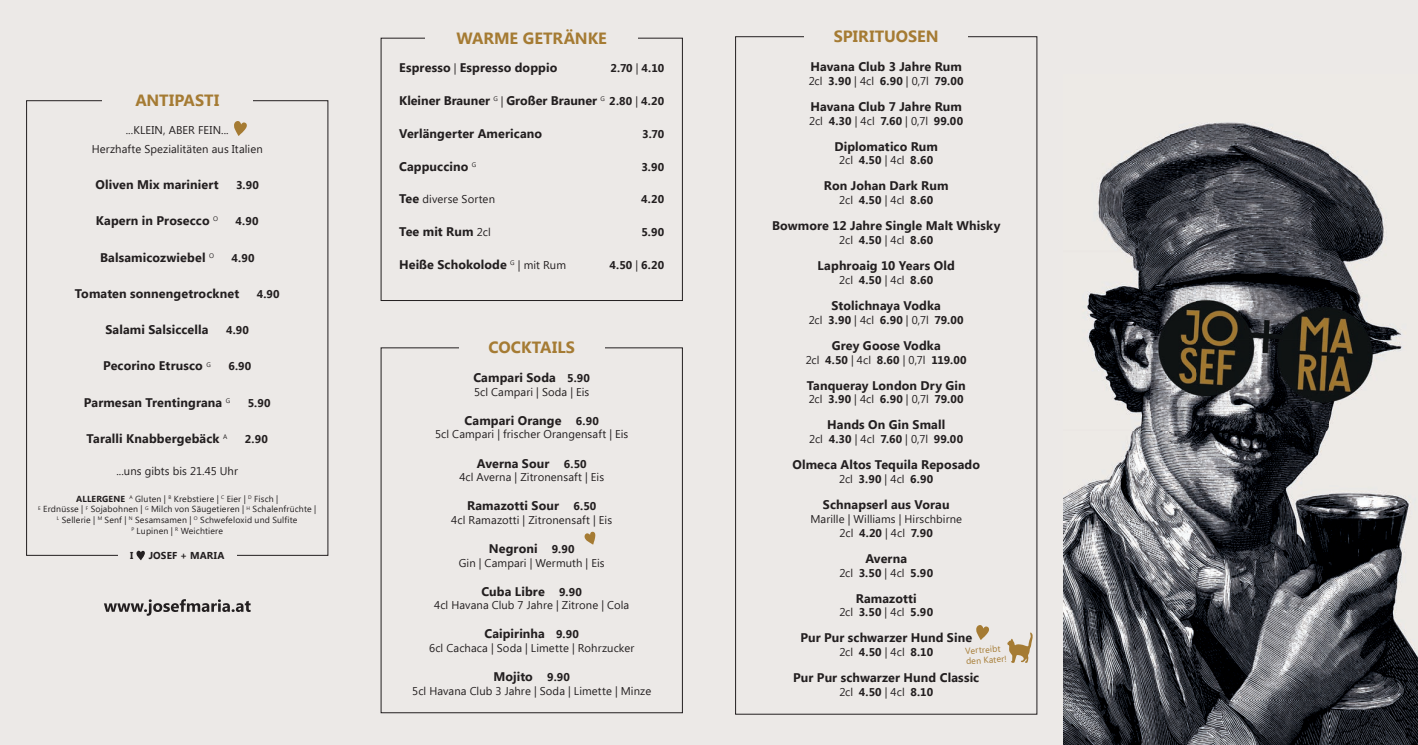
<style>
.page{position:relative;width:1418px;height:745px;background:#fff}
.page>*{position:absolute;margin:0;border:0;box-sizing:border-box;transform-origin:0 0}
.t1{font:700 16.25px "Segoe UI";color:#a57b33}
.t2{font:700 12.5px "Segoe UI";letter-spacing:.01em;color:#231f20}
.t3{font:700 11.25px "Segoe UI";letter-spacing:.015em;color:#231f20}
.t4{font:11.25px/18.5px "Segoe UI";letter-spacing:.01em;color:#231f20;text-align:center}
.t5{font:700 10px "Segoe UI";letter-spacing:.015em;color:#231f20}
.t6{font:8.75px/10.5px "Segoe UI";letter-spacing:.02em;color:#231f20;text-align:center}
.t7{font:8.75px/10.5px "Segoe UI";color:#a57b33}
.s1{font-weight:700}
.s2{font-family:"MPLUS1 p";font-weight:300}
.s3{font-weight:400;font-size:11.25px}
.s4{font-weight:400}
.s5{font-size:11.25px}
.s6{font-weight:700;font-size:12.5px}
</style>
<div class="page">
<div style="left:0;top:0;width:1417px;height:744px;background:#ece9e7"></div>
<svg style="left:584px;top:531px;width:11px;height:13px"></svg>
<svg style="left:104px;top:599px;width:147px;height:16px"></svg>
<svg style="left:234px;top:121px;width:13px;height:15px"></svg>
<svg style="left:136px;top:550px;width:9px;height:10px"></svg>
<svg style="left:976px;top:625px;width:13px;height:14px"></svg>
<svg style="left:1007px;top:632px;width:25px;height:30px"></svg>
<img style="left:1063px;top:122px;width:354px;height:622px">
<h1 class="t1" style="left:135px;top:90px;width:85px">ANTIPASTI</h1>
<p class="t4" style="left:92px;top:121px;width:173px">...KLEIN, ABER FEIN...<br>Herzhafte Spezialitäten aus Italien</p>
<p class="t2" style="left:95px;top:177px;width:125px">Oliven Mix mariniert</p>
<p class="t3" style="left:236px;top:178px;width:24px">3.90</p>
<p class="t2" style="left:96px;top:213px;width:124px">Kapern in Prosecco <sup>O</sup></p>
<p class="t3" style="left:235px;top:215px;width:25px">4.90</p>
<p class="t2" style="left:100px;top:250px;width:115px">Balsamicozwiebel <sup>O</sup></p>
<p class="t3" style="left:231px;top:251px;width:25px">4.90</p>
<p class="t2" style="left:75px;top:286px;width:166px">Tomaten sonnengetrocknet</p>
<p class="t3" style="left:257px;top:287px;width:25px">4.90</p>
<p class="t2" style="left:105px;top:322px;width:105px">Salami Salsiccella</p>
<p class="t3" style="left:226px;top:323px;width:25px">4.90</p>
<p class="t2" style="left:103px;top:358px;width:109px">Pecorino Etrusco <sup>G</sup></p>
<p class="t3" style="left:228px;top:360px;width:25px">6.90</p>
<p class="t2" style="left:84px;top:395px;width:148px">Parmesan Trentingrana <sup>G</sup></p>
<p class="t3" style="left:248px;top:396px;width:24px">5.90</p>
<p class="t2" style="left:87px;top:431px;width:142px">Taralli Knabbergebäck <sup>A</sup></p>
<p class="t3" style="left:245px;top:432px;width:25px">2.90</p>
<p class="t4" style="left:116px;top:461px;width:123px">...uns gibts bis 21.45 Uhr</p>
<p class="t6" style="left:38px;top:493px;width:279px"><span class="s1">ALLERGENE</span> <sup>A</sup> Gluten | <sup>B</sup> Krebstiere | <sup>C</sup> Eier | <sup>D</sup> Fisch |<br><sup>E</sup> Erdnüsse | <sup>F</sup> Sojabohnen | <sup>G</sup> Milch von Säugetieren | <sup>H</sup> Schalenfrüchte | <sup>L</sup> Sellerie | <sup>M</sup> Senf | <sup>N</sup> Sesamsamen | <sup>O</sup> Schwefeloxid und Sulfite<br><sup>P</sup> Lupinen | <sup>R</sup> Weichtiere</p>
<p class="t5" style="left:130px;top:549px;width:96px">I <span class="s2">♥</span> JOSEF + MARIA</p>
<h1 class="t1" style="left:456px;top:29px;width:152px">WARME GETRÄNKE</h1>
<p class="t2" style="left:399px;top:61px;width:160px">Espresso <span class="s3">|</span> Espresso doppio</p>
<p class="t3" style="left:610px;top:62px;width:55px">2.70 <span class="s4">|</span> 4.10</p>
<p class="t2" style="left:399px;top:94px;width:267px">Kleiner Brauner <sup>G</sup> <span class="s3">|</span> Großer Brauner <sup>G</sup> <span class="s5">2.80</span> <span class="s3">|</span> <span class="s5">4.20</span></p>
<p class="t2" style="left:399px;top:126px;width:144px">Verlängerter Americano</p>
<p class="t3" style="left:642px;top:127px;width:24px">3.70</p>
<p class="t2" style="left:399px;top:159px;width:79px">Cappuccino <sup>G</sup></p>
<p class="t3" style="left:641px;top:160px;width:24px">3.90</p>
<p class="t4" style="left:399px;top:190px;width:97px"><span class="s6">Tee</span> diverse Sorten</p>
<p class="t3" style="left:641px;top:193px;width:25px">4.20</p>
<p class="t2" style="left:399px;top:224px;width:93px">Tee mit Rum <span class="s3">2cl</span></p>
<p class="t3" style="left:641px;top:226px;width:24px">5.90</p>
<p class="t2" style="left:399px;top:257px;width:168px">Heiße Schokolode <sup>G</sup> <span class="s3">| mit Rum</span></p>
<p class="t3" style="left:609px;top:258px;width:56px">4.50 <span class="s4">|</span> 6.20</p>
<h1 class="t1" style="left:488px;top:338px;width:88px">COCKTAILS</h1>
<p class="t2" style="left:473px;top:370px;width:118px">Campari Soda <span class="s5">5.90</span></p>
<p class="t4" style="left:474px;top:382px;width:117px">5cl Campari | Soda | Eis</p>
<p class="t2" style="left:464px;top:413px;width:98px">Campari Orange</p>
<p class="t3" style="left:576px;top:414px;width:25px">6.90</p>
<p class="t4" style="left:435px;top:425px;width:195px">5cl Campari | frischer Orangensaft | Eis</p>
<p class="t2" style="left:477px;top:455px;width:74px">Averna Sour</p>
<p class="t3" style="left:564px;top:457px;width:24px">6.50</p>
<p class="t4" style="left:459px;top:467px;width:146px">4cl Averna | Zitronensaft | Eis</p>
<p class="t2" style="left:467px;top:498px;width:93px">Ramazotti Sour</p>
<p class="t3" style="left:573px;top:499px;width:24px">6.50</p>
<p class="t4" style="left:451px;top:510px;width:162px">4cl Ramazotti | Zitronensaft | Eis</p>
<p class="t2" style="left:489px;top:541px;width:50px">Negroni</p>
<p class="t3" style="left:552px;top:542px;width:24px">9.90</p>
<p class="t4" style="left:459px;top:553px;width:147px">Gin | Campari | Wermuth | Eis</p>
<p class="t2" style="left:481px;top:583px;width:65px">Cuba Libre</p>
<p class="t3" style="left:559px;top:585px;width:24px">9.90</p>
<p class="t4" style="left:434px;top:595px;width:197px">4cl Havana Club 7 Jahre | Zitrone | Cola</p>
<p class="t2" style="left:484px;top:626px;width:96px">Caipirinha <span class="s5">9.90</span></p>
<p class="t4" style="left:429px;top:638px;width:207px">6cl Cachaca | Soda | Limette | Rohrzucker</p>
<p class="t2" style="left:493px;top:669px;width:41px">Mojito</p>
<p class="t3" style="left:547px;top:670px;width:24px">9.90</p>
<p class="t4" style="left:412px;top:681px;width:240px">5cl Havana Club 3 Jahre | Soda | Limette | Minze</p>
<h1 class="t1" style="left:833px;top:27px;width:107px">SPIRITUOSEN</h1>
<p class="t2" style="left:810px;top:59px;width:153px">Havana Club 3 Jahre Rum</p>
<p class="t3" style="left:808px;top:74px;width:156px"><span class="s4">2cl</span> 3.90 <span class="s4">| 4cl</span> 6.90 <span class="s4">| 0,7l</span> 79.00</p>
<p class="t2" style="left:810px;top:99px;width:153px">Havana Club 7 Jahre Rum</p>
<p class="t3" style="left:809px;top:114px;width:155px"><span class="s4">2cl</span> 4.30 <span class="s4">| 4cl</span> 7.60 <span class="s4">| 0,7l</span> 99.00</p>
<p class="t2" style="left:834px;top:139px;width:105px">Diplomatico Rum</p>
<p class="t3" style="left:839px;top:154px;width:95px"><span class="s4">2cl</span> 4.50 <span class="s4">| 4cl</span> 8.60</p>
<p class="t2" style="left:824px;top:179px;width:126px">Ron Johan Dark Rum</p>
<p class="t3" style="left:839px;top:194px;width:95px"><span class="s4">2cl</span> 4.50 <span class="s4">| 4cl</span> 8.60</p>
<p class="t2" style="left:772px;top:218px;width:230px">Bowmore 12 Jahre Single Malt Whisky</p>
<p class="t3" style="left:839px;top:233px;width:95px"><span class="s4">2cl</span> 4.50 <span class="s4">| 4cl</span> 8.60</p>
<p class="t2" style="left:817px;top:258px;width:139px">Laphroaig 10 Years Old</p>
<p class="t3" style="left:839px;top:273px;width:95px"><span class="s4">2cl</span> 4.50 <span class="s4">| 4cl</span> 8.60</p>
<p class="t2" style="left:831px;top:298px;width:111px">Stolichnaya Vodka</p>
<p class="t3" style="left:808px;top:313px;width:156px"><span class="s4">2cl</span> 3.90 <span class="s4">| 4cl</span> 6.90 <span class="s4">| 0,7l</span> 79.00</p>
<p class="t2" style="left:831px;top:338px;width:110px">Grey Goose Vodka</p>
<p class="t3" style="left:805px;top:353px;width:162px"><span class="s4">2cl</span> 4.50 <span class="s4">| 4cl</span> 8.60 <span class="s4">| 0,7l</span> 119.00</p>
<p class="t2" style="left:806px;top:378px;width:161px">Tanqueray London Dry Gin</p>
<p class="t3" style="left:808px;top:393px;width:156px"><span class="s4">2cl</span> 3.90 <span class="s4">| 4cl</span> 6.90 <span class="s4">| 0,7l</span> 79.00</p>
<p class="t2" style="left:827px;top:417px;width:120px">Hands On Gin Small</p>
<p class="t3" style="left:809px;top:432px;width:155px"><span class="s4">2cl</span> 4.30 <span class="s4">| 4cl</span> 7.60 <span class="s4">| 0,7l</span> 99.00</p>
<p class="t2" style="left:792px;top:457px;width:189px">Olmeca Altos Tequila Reposado</p>
<p class="t3" style="left:839px;top:472px;width:96px"><span class="s4">2cl</span> 3.90 <span class="s4">| 4cl</span> 6.90</p>
<p class="t2" style="left:823px;top:497px;width:128px">Schnapserl aus Vorau</p>
<p class="t4" style="left:810px;top:512px;width:153px;line-height:13.9px">Marille | Williams | Hirschbirne<br>2cl <span class="s1">4.20</span> | 4cl <span class="s1">7.90</span></p>
<p class="t2" style="left:865px;top:551px;width:43px">Averna</p>
<p class="t3" style="left:839px;top:566px;width:95px"><span class="s4">2cl</span> 3.50 <span class="s4">| 4cl</span> 5.90</p>
<p class="t2" style="left:855px;top:590px;width:63px">Ramazotti</p>
<p class="t3" style="left:839px;top:605px;width:95px"><span class="s4">2cl</span> 3.50 <span class="s4">| 4cl</span> 5.90</p>
<p class="t2" style="left:800px;top:630px;width:173px">Pur Pur schwarzer Hund Sine</p>
<p class="t3" style="left:839px;top:645px;width:95px"><span class="s4">2cl</span> 4.50 <span class="s4">| 4cl</span> 8.10</p>
<p class="t2" style="left:793px;top:670px;width:188px">Pur Pur schwarzer Hund Classic</p>
<p class="t3" style="left:839px;top:685px;width:95px"><span class="s4">2cl</span> 4.50 <span class="s4">| 4cl</span> 8.10</p>
<p class="t7" style="left:965px;top:645px;width:42px;rotate:-4deg">Vertreibt den Kater!</p>
</div>
